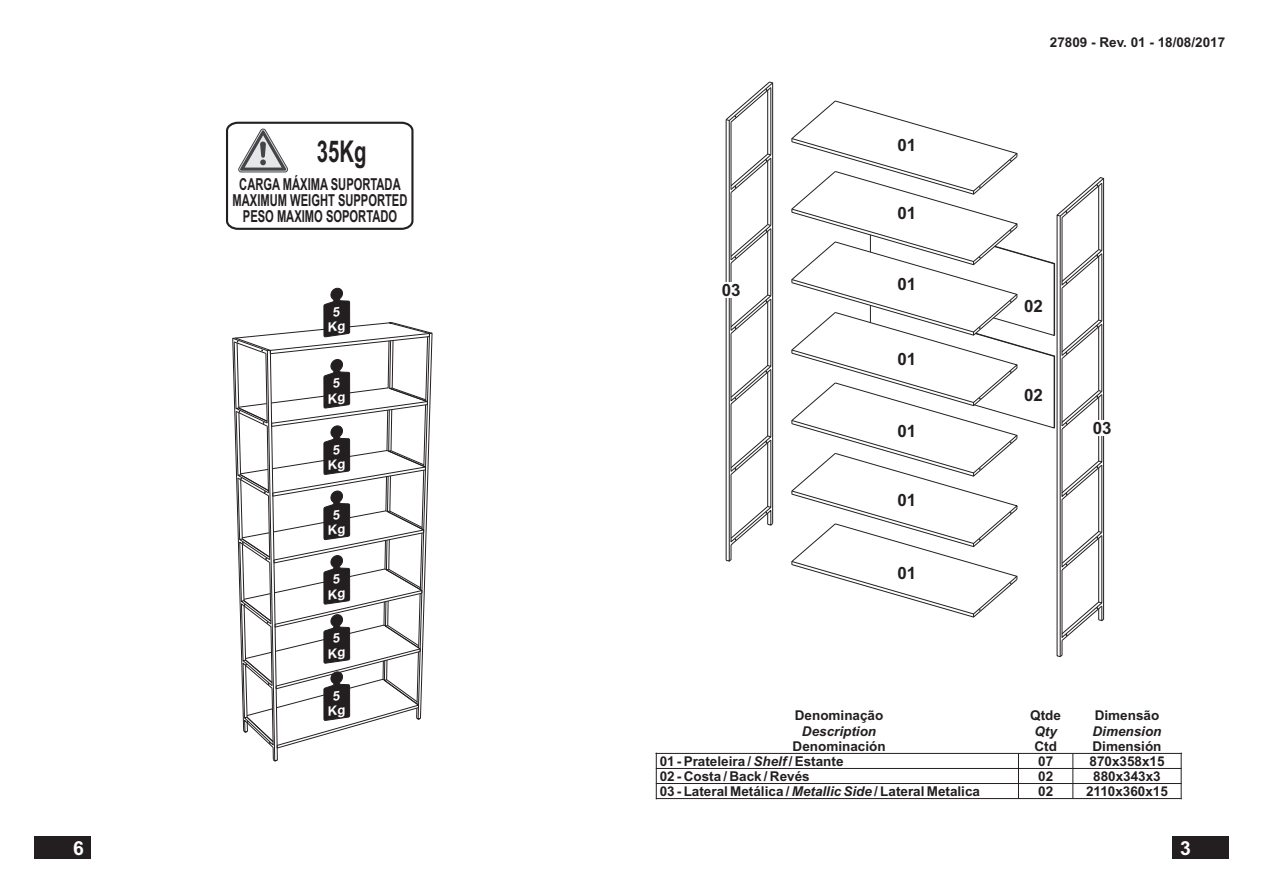
<style>
.page{position:relative;width:1263px;height:893px;background:#fff}
.page>*{position:absolute;margin:0;border:0;box-sizing:border-box;transform-origin:0 0}
.t1{font:700 30px "Arial";color:#231f20;scale:.68 1}
.t2{font:700 19.35px "Arial";color:#fff}
.t3{font:700 16.95px "Arial";color:#231f20}
.t4{font:700 16.5px/16px "Arial";color:#231f20;text-align:center;scale:.68 1}
.t5{font:700 13.5px/15.1px "Arial";color:#231f20}
.t6{font:italic 700 13.5px "Arial";color:#231f20}
.s1{font-style:italic}
</style>
<div class="page">
<svg style="left:725px;top:81px;width:49px;height:481px"></svg>
<svg style="left:791px;top:100px;width:314px;height:557px"></svg>
<div style="left:1091px;top:420px;width:21px;height:16px;background:#fff"></div>
<div style="left:1023px;top:300px;width:18px;height:13px;background:#fff"></div>
<div style="left:1173px;top:837px;width:56px;height:22px;background:#231f20"></div>
<div style="left:34px;top:837px;width:56px;height:22px;background:#231f20"></div>
<div style="left:898px;top:138px;width:18px;height:13px;background:#fff"></div>
<div style="left:1023px;top:388px;width:18px;height:14px;background:#fff"></div>
<div style="left:720px;top:282px;width:21px;height:15px;background:#fff"></div>
<hr style="left:656px;top:753px;width:1px;height:46px;background:#231f20">
<hr style="left:1018px;top:753px;width:1px;height:46px;background:#231f20">
<hr style="left:1072px;top:753px;width:1px;height:46px;background:#231f20">
<hr style="left:1181px;top:753px;width:1px;height:46px;background:#231f20">
<hr style="left:656px;top:798px;width:526px;height:1px;background:#231f20">
<hr style="left:656px;top:783px;width:526px;height:1px;background:#231f20">
<hr style="left:656px;top:768px;width:526px;height:1px;background:#231f20">
<hr style="left:656px;top:753px;width:526px;height:1px;background:#231f20">
<svg style="left:226px;top:121px;width:207px;height:641px"></svg>
<h1 class="t1" style="left:317px;top:140px;width:74px">35Kg</h1>
<p class="t4" style="left:233px;top:178px;width:259px">CARGA MÁXIMA SUPORTADA<br>MAXIMUM WEIGHT SUPPORTED<br>PESO MAXIMO SOPORTADO</p>
<p class="t3" style="left:722px;top:284px;width:20px">03</p>
<p class="t3" style="left:897px;top:138px;width:20px">01</p>
<p class="t3" style="left:897px;top:207px;width:20px">01</p>
<p class="t3" style="left:897px;top:278px;width:20px">01</p>
<p class="t3" style="left:897px;top:353px;width:20px">01</p>
<p class="t3" style="left:897px;top:424px;width:20px">01</p>
<p class="t3" style="left:897px;top:493px;width:20px">01</p>
<p class="t3" style="left:897px;top:566px;width:20px">01</p>
<p class="t5" style="left:1050px;top:36px;width:177px">27809 - Rev. 01 - 18/08/2017</p>
<p class="t3" style="left:1024px;top:300px;width:20px">02</p>
<p class="t3" style="left:1024px;top:389px;width:20px">02</p>
<p class="t3" style="left:1093px;top:422px;width:20px">03</p>
<p class="t5" style="left:795px;top:709px;width:90px">Denominação</p>
<p class="t6" style="left:802px;top:726px;width:76px">Description</p>
<p class="t5" style="left:660px;top:740px;width:322px;text-indent:133px">Denominación<br>01 - Prateleira / <span class="s1">Shelf</span> / Estante<br>02 - Costa / Back / Revés<br>03 - Lateral Metálica / <span class="s1">Metallic Side</span> / Lateral Metalica</p>
<p class="t5" style="left:1030px;top:709px;width:32px">Qtde</p>
<p class="t6" style="left:1034px;top:726px;width:24px">Qty</p>
<p class="t5" style="left:1034px;top:740px;width:24px">Ctd<br>07<br>02<br>02</p>
<p class="t5" style="left:1095px;top:709px;width:66px">Dimensão</p>
<p class="t6" style="left:1092px;top:726px;width:71px">Dimension</p>
<p class="t5" style="left:1086px;top:740px;width:83px;text-align:center">Dimensión<br>870x358x15<br>880x343x3<br>2110x360x15</p>
<h2 class="t2" style="left:73px;top:840px;width:12px">6</h2>
<h2 class="t2" style="left:1180px;top:841px;width:12px">3</h2>
</div>
